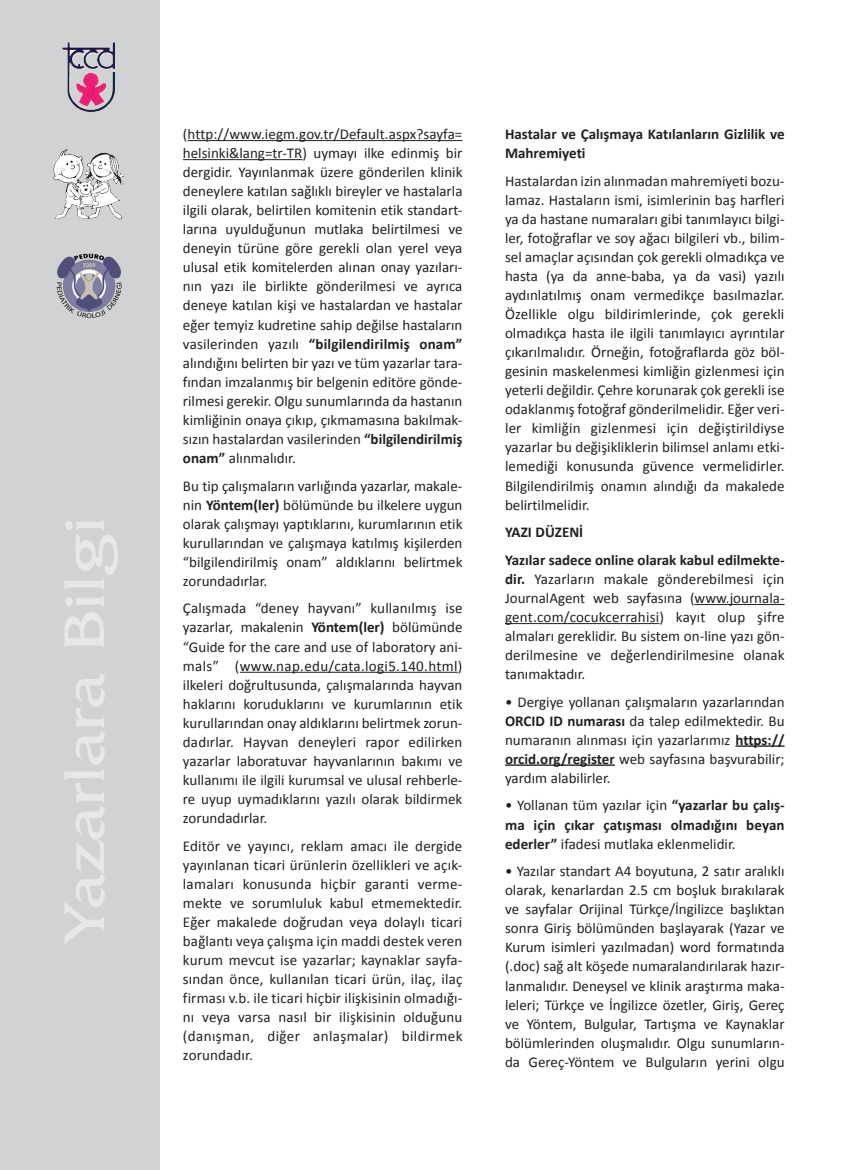
<style>
.page{position:relative;width:851px;height:1170px;background:#fff}
.page>*{position:absolute;margin:0;border:0;box-sizing:border-box;transform-origin:0 0}
.t1{font:60px "Friz Quadrata Std";color:#e6e7e9;scale:1.2 1}
.t2{font:15px/19px "Calibri";color:#231f20;text-align:justify}
.t3{font:700 15px/19px "Calibri";color:#231f20}
.s1{font-weight:700}
.s2{font-weight:400}
</style>
<div class="page">
<hr style="left:187px;top:140px;width:275px;height:1px;background:#231f20">
<hr style="left:183px;top:159px;width:119px;height:1px;background:#231f20">
<hr style="left:240px;top:671px;width:218px;height:1px;background:#231f20">
<hr style="left:694px;top:604px;width:90px;height:1px;background:#231f20">
<hr style="left:505px;top:623px;width:154px;height:1px;background:#231f20">
<hr style="left:735px;top:745px;width:49px;height:1px;background:#231f20">
<hr style="left:505px;top:764px;width:109px;height:1px;background:#231f20">
<div style="left:0;top:0;width:159px;height:1169px;background:#d1d2d4"></div>
<img style="left:56px;top:253px;width:66px;height:66px">
<img style="left:53px;top:149px;width:69px;height:70px">
<img style="left:63px;top:43px;width:52px;height:70px">
<h1 class="t1" style="left:51px;top:943px;width:358px;rotate:-90deg">Yazarlara Bilgi</h1>
<p class="t2" style="left:183px;top:124px;width:281px">(http://www.iegm.gov.tr/Default.aspx?sayfa= helsinki&amp;lang=tr-TR) uymayı ilke edinmiş bir dergidir. Yayınlanmak üzere gönderilen klinik deneylere katılan sağlıklı bireyler ve hastalarla ilgili olarak, belirtilen komitenin etik standart&shy;larına uyulduğunun mutlaka belirtilmesi ve deneyin türüne göre gerekli olan yerel veya ulusal etik komitelerden alınan onay yazıları&shy;nın yazı ile birlikte gönderilmesi ve ayrıca deneye katılan kişi ve hastalardan ve hastalar eğer temyiz kudretine sahip değilse hastaların vasilerinden yazılı <span class="s1">“bilgilendirilmiş onam” </span>alındığını belirten bir yazı ve tüm yazarlar tara&shy;fından imzalanmış bir belgenin editöre gönde&shy;rilmesi gerekir. Olgu sunumlarında da hastanın kimliğinin onaya çıkıp, çıkmamasına bakılmak&shy;sızın hastalardan vasilerinden <span class="s1">“bilgilendirilmiş onam”</span> alınmalıdır.</p>
<p class="t2" style="left:183px;top:475px;width:281px">Bu tip çalışmaların varlığında yazarlar, makale&shy;nin <span class="s1">Yöntem(ler)</span> bölümünde bu ilkelere uygun olarak çalışmayı yaptıklarını, kurumlarının etik kurullarından ve çalışmaya katılmış kişilerden “bilgilendirilmiş onam” aldıklarını belirtmek zorundadırlar.</p>
<p class="t2" style="left:183px;top:598px;width:281px">Çalışmada “deney hayvanı” kullanılmış ise yazarlar, makalenin <span class="s1">Yöntem(ler)</span> bölümünde “Guide for the care and use of laboratory ani&shy;mals” (www.nap.edu/cata.logi5.140.html) ilkeleri doğrultusunda, çalışmalarında hayvan haklarını koruduklarını ve kurumlarının etik kurullarından onay aldıklarını belirtmek zorun&shy;dadırlar. Hayvan deneyleri rapor edilirken yazarlar laboratuvar hayvanlarının bakımı ve kullanımı ile ilgili kurumsal ve ulusal rehberle&shy;re uyup uymadıklarını yazılı olarak bildirmek zorundadırlar.</p>
<p class="t2" style="left:183px;top:835px;width:281px">Editör ve yayıncı, reklam amacı ile dergide yayınlanan ticari ürünlerin özellikleri ve açık&shy;lamaları konusunda hiçbir garanti verme&shy;mekte ve sorumluluk kabul etmemektedir.<br>Eğer makalede doğrudan veya dolaylı ticari bağlantı veya çalışma için maddi destek veren kurum mevcut ise yazarlar; kaynaklar sayfa&shy;sından önce, kullanılan ticari ürün, ilaç, ilaç firması v.b. ile ticari hiçbir ilişkisinin olmadığı&shy;nı veya varsa nasıl bir ilişkisinin olduğunu (danışman, diğer anlaşmalar) bildirmek zorundadır.</p>
<p class="t3" style="left:505px;top:124px;width:281px">Hastalar ve Çalışmaya Katılanların Gizlilik ve<br>Mahremiyeti</p>
<p class="t2" style="left:505px;top:170px;width:281px">Hastalardan izin alınmadan mahremiyeti bozu&shy;lamaz. Hastaların ismi, isimlerinin baş harfleri ya da hastane numaraları gibi tanımlayıcı bilgi&shy;ler, fotoğraflar ve soy ağacı bilgileri vb., bilim&shy;sel amaçlar açısından çok gerekli olmadıkça ve hasta (ya da anne-baba, ya da vasi) yazılı aydınlatılmış onam vermedikçe basılmazlar.<br>Özellikle olgu bildirimlerinde, çok gerekli olmadıkça hasta ile ilgili tanımlayıcı ayrıntılar çıkarılmalıdır. Örneğin, fotoğraflarda göz böl&shy;gesinin maskelenmesi kimliğin gizlenmesi için yeterli değildir. Çehre korunarak çok gerekli ise odaklanmış fotoğraf gönderilmelidir. Eğer veri&shy;ler kimliğin gizlenmesi için değiştirildiyse yazarlar bu değişikliklerin bilimsel anlamı etki&shy;lemediği konusunda güvence vermelidirler.<br>Bilgilendirilmiş onamın alındığı da makalede belirtilmelidir.</p>
<p class="t3" style="left:505px;top:517px;width:281px;line-height:27.6px">YAZI DÜZENİ<br>Yazılar sadece online olarak kabul edilmekte-</p>
<p class="t2" style="left:505px;top:568px;width:281px"><span class="s1">dir.</span> Yazarların makale gönderebilmesi için JournalAgent web sayfasına (www.journala&shy;gent.com/cocukcerrahisi) kayıt olup şifre almaları gereklidir. Bu sistem on-line yazı gön&shy;derilmesine ve değerlendirilmesine olanak tanımaktadır.</p>
<p class="t2" style="left:505px;top:691px;width:281px">• Dergiye yollanan çalışmaların yazarlarından <span class="s1">ORCID ID numarası</span> da talep edilmektedir. Bu numaranın alınması için yazarlarımız <span class="s1">https:// orcid.org/register</span> web sayfasına başvurabilir; yardım alabilirler.</p>
<p class="t3" style="left:505px;top:795px;width:281px;text-align:justify"><span class="s2">• Yollanan tüm yazılar için</span> “yazarlar bu çalış&shy;ma için çıkar çatışması olmadığını beyan ederler” <span class="s2">ifadesi mutlaka eklenmelidir.</span></p>
<p class="t2" style="left:505px;top:860px;width:281px">• Yazılar standart A4 boyutuna, 2 satır aralıklı olarak, kenarlardan 2.5 cm boşluk bırakılarak ve sayfalar Orijinal Türkçe/İngilizce başlıktan sonra Giriş bölümünden başlayarak (Yazar ve Kurum isimleri yazılmadan) word formatında (.doc) sağ alt köşede numaralandırılarak hazır&shy;lanmalıdır. Deneysel ve klinik araştırma maka&shy;leleri; Türkçe ve İngilizce özetler, Giriş, Gereç ve Yöntem, Bulgular, Tartışma ve Kaynaklar bölümlerinden oluşmalıdır. Olgu sunumların&shy;da Gereç-Yöntem ve Bulguların yerini olgu</p>
</div>
